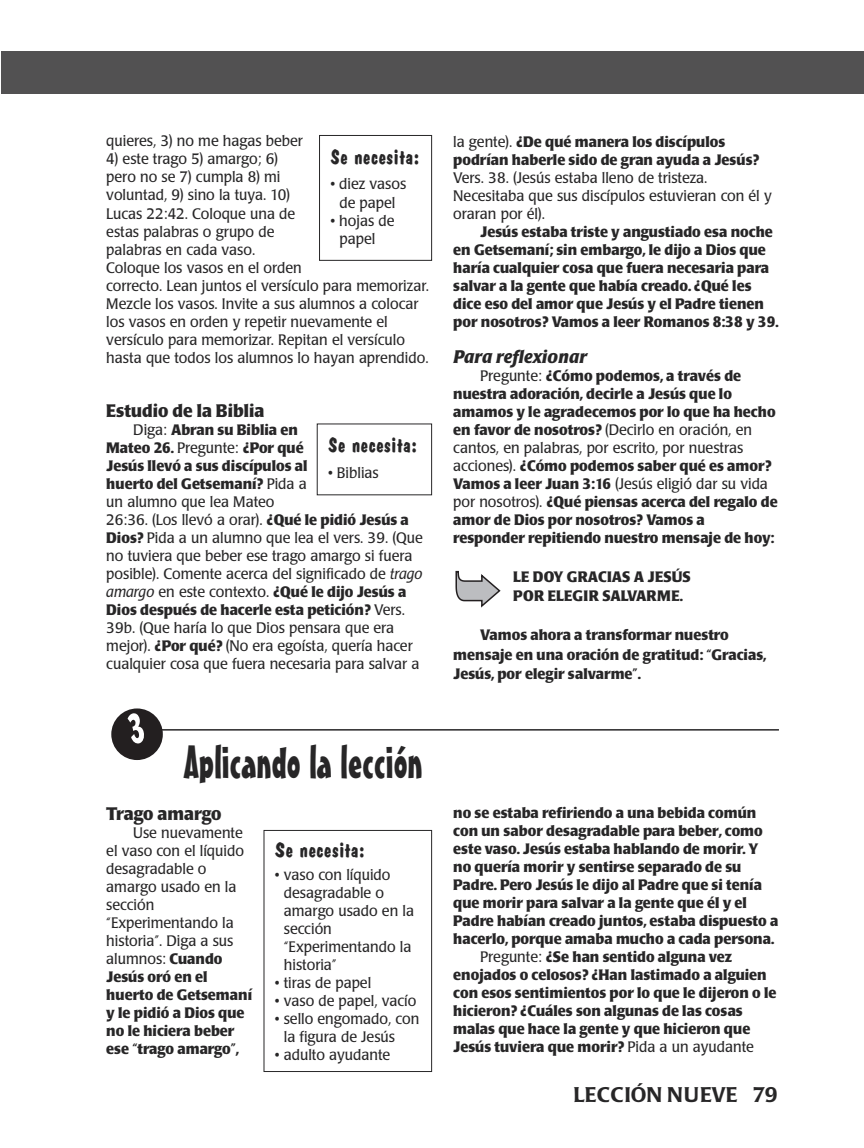
<style>
.page{position:relative;width:864px;height:1148px;background:#fff}
.page>*{position:absolute;margin:0;border:0;box-sizing:border-box;transform-origin:0 0}
.t1{font:45px "Mister Earl BT";color:#272627}
.t2{font:700 21px "Dom Casual";color:#272627;scale:.95 1}
.t3{font:500 21px "Poppl Laudatio";color:#272627}
.t4{font:700 21px "Dom Casual";color:#272627;scale:1.05 1}
.t5{font:700 18px "Poppl Laudatio";color:#272627;scale:.95 1}
.t6{font:italic 700 18px "Poppl Laudatio";color:#272627;scale:.95 1}
.t7{font:15px/18px "Poppl Laudatio";color:#272627;scale:.95 1}
.t8{font:700 15px/18px "Poppl Laudatio";color:#272627;scale:.95 1}
.s1{font-weight:700}
.s2{font-style:italic}
.s3{font-weight:400}
</style>
<div class="page">
<div style="left:1px;top:51px;width:863px;height:43px;background:#525152"></div>
<hr style="left:161px;top:729px;width:618px;height:1px;background:#272627">
<div style="left:264px;top:829px;width:168px;height:242px;border:1px solid #272627"></div>
<div style="left:319px;top:135px;width:113px;height:126px;border:1px solid #272627"></div>
<div style="left:317px;top:423px;width:115px;height:72px;border:1px solid #272627"></div>
<svg style="left:455px;top:571px;width:46px;height:36px"></svg>
<svg style="left:111px;top:708px;width:52px;height:52px"></svg>
<p class="t7" style="left:106px;top:134px;width:209px">quieres, 3) no me hagas beber</p>
<p class="t7" style="left:106px;top:152px;width:341px">4) este trago 5) amargo; 6)<br>pero no se 7) cumpla 8) mi<br>voluntad, 9) sino la tuya. 10)<br>Lucas 22:42. Coloque una de<br>estas palabras o grupo de<br>palabras en cada vaso.<br>Coloque los vasos en el orden<br>correcto. Lean juntos el versículo para memorizar.<br>Mezcle los vasos. Invite a sus alumnos a colocar los vasos en orden y repetir nuevamente el versículo para memorizar. Repitan el versículo hasta que todos los alumnos lo hayan aprendido.</p>
<p class="t5" style="left:106px;top:403px;width:168px">Estudio de la Biblia</p>
<p class="t7" style="left:106px;top:422px;width:335px;text-indent:27px">Diga: <span class="s1">Abran su Biblia en<br>Mateo 26.</span> Pregunte: <span class="s1">¿Por qué<br>Jesús llevó a sus discípulos al<br>huerto del Getsemaní?</span> Pida a<br>un alumno que lea Mateo<br>26:36. (Los llevó a orar). <span class="s1">¿Qué le pidió Jesús a Dios?</span> Pida a un alumno que lea el vers. 39. (Que no tuviera que beber ese trago amargo si fuera posible). Comente acerca del significado de <span class="s2">trago amargo</span> en este contexto. <span class="s1">¿Qué le dijo Jesús a Dios después de hacerle esta petición?</span> Vers.<br>39b. (Que haría lo que Dios pensara que era mejor). <span class="s1">¿Por qué?</span> (No era egoísta, quería hacer cualquier cosa que fuera necesaria para salvar a</p>
<h2 class="t2" style="left:330px;top:149px;width:96px">Se necesita:</h2>
<p class="t7" style="left:330px;top:176px;width:81px;text-align:center">• diez vasos de papel</p>
<p class="t7" style="left:339px;top:213px;width:59px;text-indent:-9px">• hojas de papel</p>
<h2 class="t2" style="left:328px;top:437px;width:96px">Se necesita:</h2>
<p class="t7" style="left:328px;top:465px;width:55px">• Biblias</p>
<h1 class="t1" style="left:184px;top:745px;width:240px">Aplicando la lección</h1>
<p class="t5" style="left:106px;top:806px;width:123px">Trago amargo</p>
<p class="t7" style="left:106px;top:825px;width:155px;text-indent:27px">Use nuevamente el vaso con el líquido desagradable o amargo usado en la sección “Experimentando la historia”. Diga a sus alumnos: <span class="s1">Cuando<br>Jesús oró en el huerto de Getsemaní y le pidió a Dios que no le hiciera beber ese “trago amargo”,</span></p>
<h2 class="t4" style="left:275px;top:842px;width:88px">Se necesita:</h2>
<p class="t7" style="left:284px;top:866px;width:139px;text-indent:-9px">• vaso con líquido desagradable o amargo usado en la sección “Experimentando la historia”</p>
<p class="t7" style="left:275px;top:974px;width:103px">• tiras de papel</p>
<p class="t7" style="left:275px;top:992px;width:150px">• vaso de papel, vacío</p>
<p class="t7" style="left:284px;top:1010px;width:144px;text-indent:-9px">• sello engomado, con la figura de Jesús</p>
<p class="t7" style="left:275px;top:1046px;width:123px">• adulto ayudante</p>
<p class="t8" style="left:453px;top:134px;width:324px"><span class="s3">la gente).</span> ¿De qué manera los discípulos podrían haberle sido de gran ayuda a Jesús?</p>
<p class="t7" style="left:453px;top:170px;width:337px">Vers. 38. (Jesús estaba lleno de tristeza.<br>Necesitaba que sus discípulos estuvieran con él y oraran por él).</p>
<p class="t8" style="left:453px;top:224px;width:344px;text-indent:27px">Jesús estaba triste y angustiado esa noche en Getsemaní; sin embargo, le dijo a Dios que haría cualquier cosa que fuera necesaria para salvar a la gente que había creado. ¿Qué les dice eso del amor que Jesús y el Padre tienen por nosotros? Vamos a leer Romanos 8:38 y 39.</p>
<p class="t6" style="left:453px;top:349px;width:142px">Para reflexionar</p>
<p class="t8" style="left:453px;top:368px;width:343px;text-indent:27px"><span class="s3">Pregunte:</span> ¿Cómo podemos, a través de nuestra adoración, decirle a Jesús que lo amamos y le agradecemos por lo que ha hecho en favor de nosotros? <span class="s3">(Decirlo en oración, en cantos, en palabras, por escrito, por nuestras acciones).</span> ¿Cómo podemos saber qué es amor?<br>Vamos a leer Juan 3:16 <span class="s3">(Jesús eligió dar su vida por nosotros).</span> ¿Qué piensas acerca del regalo de amor de Dios por nosotros? Vamos a responder repitiendo nuestro mensaje de hoy:</p>
<p class="t8" style="left:513px;top:568px;width:189px;line-height:19.5px">LE DOY GRACIAS A JESÚS<br>POR ELEGIR SALVARME.</p>
<p class="t8" style="left:453px;top:627px;width:331px;line-height:19.5px;text-indent:27px">Vamos ahora a transformar nuestro mensaje en una oración de gratitud: “Gracias,<br>Jesús, por elegir salvarme”.</p>
<p class="t8" style="left:453px;top:804px;width:321px">no se estaba refiriendo a una bebida común</p>
<p class="t8" style="left:453px;top:822px;width:327px">con un sabor desagradable para beber, como</p>
<p class="t8" style="left:453px;top:840px;width:323px">este vaso. Jesús estaba hablando de morir. Y</p>
<p class="t8" style="left:453px;top:858px;width:305px">no quería morir y sentirse separado de su</p>
<p class="t8" style="left:453px;top:876px;width:327px">Padre. Pero Jesús le dijo al Padre que si tenía</p>
<p class="t8" style="left:453px;top:894px;width:311px">que morir para salvar a la gente que él y el</p>
<p class="t8" style="left:453px;top:912px;width:344px">Padre habían creado juntos, estaba dispuesto a</p>
<p class="t8" style="left:453px;top:930px;width:339px">hacerlo, porque amaba mucho a cada persona.</p>
<p class="t8" style="left:480px;top:948px;width:267px"><span class="s3">Pregunte:</span> ¿Se han sentido alguna vez</p>
<p class="t8" style="left:453px;top:966px;width:332px">enojados o celosos? ¿Han lastimado a alguien</p>
<p class="t8" style="left:453px;top:984px;width:342px">con esos sentimientos por lo que le dijeron o le</p>
<p class="t8" style="left:453px;top:1002px;width:306px">hicieron? ¿Cuáles son algunas de las cosas</p>
<p class="t8" style="left:453px;top:1020px;width:314px">malas que hace la gente y que hicieron que</p>
<p class="t8" style="left:453px;top:1038px;width:318px">Jesús tuviera que morir? <span class="s3">Pida a un ayudante</span></p>
<h2 class="t3" style="left:574px;top:1086px;width:205px">LECCIÓN NUEVE 79</h2>
</div>
